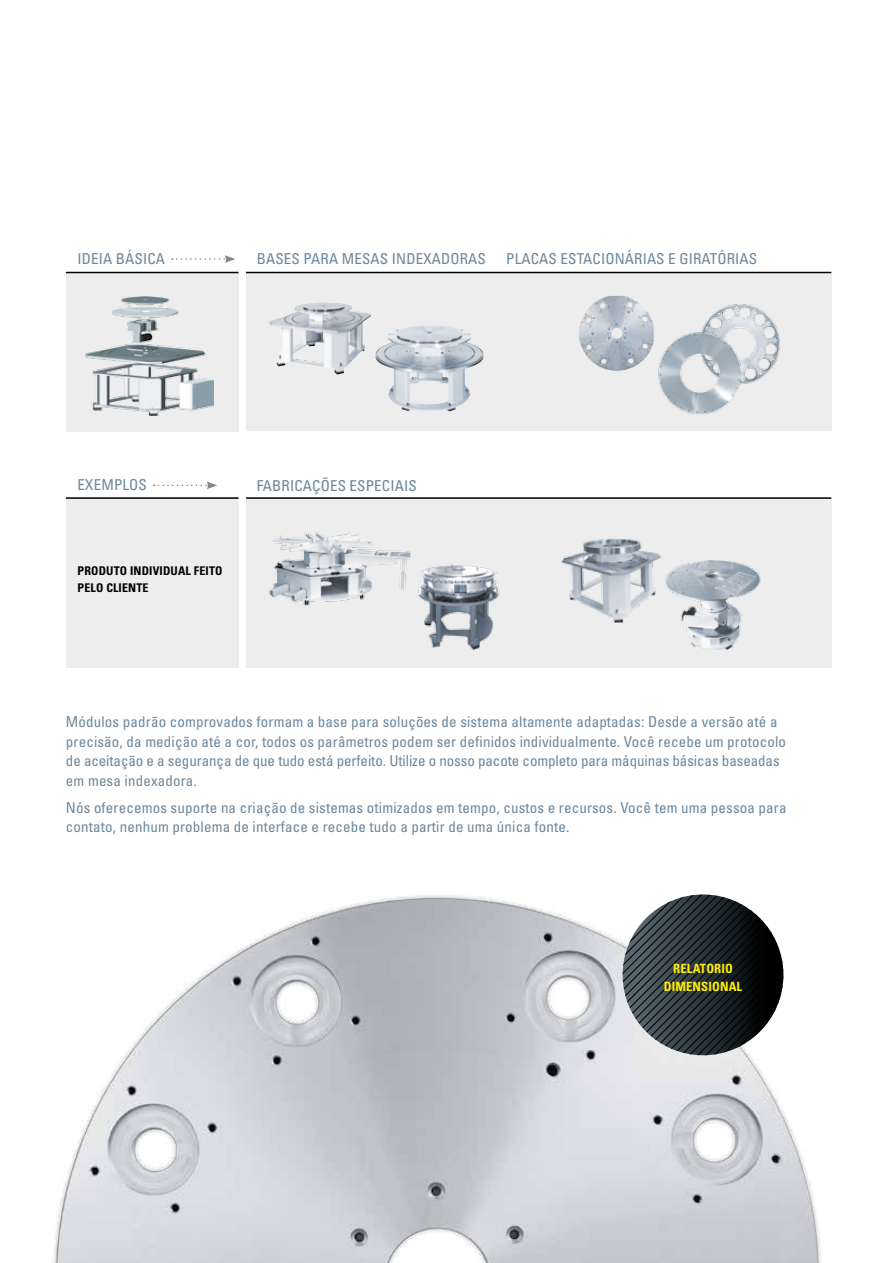
<style>
.page{position:relative;width:893px;height:1263px;background:#fff}
.page>*{position:absolute;margin:0;border:0;box-sizing:border-box;transform-origin:0 0}
.t1{font:condensed 15px/19.5px "Univers";letter-spacing:.01em;color:#6c879c}
.t2{font:700 condensed 12.75px/17.2px "Univers";letter-spacing:.01em;color:#ffed00;text-align:center}
.t3{font:700 condensed 12px/17.2px "Univers";letter-spacing:.015em;color:#000}
</style>
<div class="page">
<div style="left:246px;top:498px;width:585px;height:169px;background:#ededed"></div>
<div style="left:66px;top:497px;width:172px;height:170px;background:#ededed"></div>
<div style="left:246px;top:272px;width:585px;height:159px;background:#ededed"></div>
<div style="left:66px;top:272px;width:172px;height:160px;background:#ededed"></div>
<img style="left:86px;top:297px;width:128px;height:119px">
<img style="left:269px;top:531px;width:142px;height:75px">
<img style="left:561px;top:538px;width:101px;height:85px">
<img style="left:665px;top:561px;width:96px;height:89px">
<img style="left:409px;top:563px;width:91px;height:87px">
<img style="left:269px;top:302px;width:57px;height:21px">
<img style="left:389px;top:326px;width:41px;height:8px">
<img style="left:579px;top:296px;width:75px;height:75px">
<img style="left:702px;top:304px;width:78px;height:80px">
<img style="left:658px;top:329px;width:86px;height:86px">
<img style="left:53px;top:895px;width:768px;height:368px">
<svg style="left:623px;top:894px;width:160px;height:161px;background:#4f5659"></svg>
<hr style="left:246px;top:497px;width:585px;height:2px;background:#000">
<hr style="left:66px;top:497px;width:172px;height:2px;background:#000">
<hr style="left:246px;top:272px;width:585px;height:1px;background:#000">
<hr style="left:66px;top:272px;width:172px;height:1px;background:#000">
<svg style="left:172px;top:255px;width:63px;height:8px"></svg>
<svg style="left:154px;top:481px;width:63px;height:8px"></svg>
<p class="t1" style="left:78px;top:249px;width:89px">IDEIA BÁSICA</p>
<p class="t1" style="left:257px;top:249px;width:231px">BASES PARA MESAS INDEXADORAS</p>
<p class="t1" style="left:506px;top:249px;width:252px">PLACAS ESTACIONÁRIAS E GIRATÓRIAS</p>
<p class="t1" style="left:78px;top:475px;width:71px">EXEMPLOS</p>
<p class="t3" style="left:78px;top:562px;width:146px">PRODUTO INDIVIDUAL FEITO<br>PELO CLIENTE</p>
<p class="t1" style="left:257px;top:476px;width:161px">FABRICAÇÕES ESPECIAIS</p>
<p class="t1" style="left:66px;top:712px;width:722px">Módulos padrão comprovados formam a base para soluções de sistema altamente adaptadas: Desde a versão até a precisão, da medição até a cor, todos os parâmetros podem ser definidos individualmente. Você recebe um protocolo de aceitação e a segurança de que tudo está perfeito. Utilize o nosso pacote completo para máquinas básicas baseadas em mesa indexadora.</p>
<p class="t1" style="left:66px;top:797px;width:722px">Nós oferecemos suporte na criação de sistemas otimizados em tempo, custos e recursos. Você tem uma pessoa para contato, nenhum problema de interface e recebe tudo a partir de uma única fonte.</p>
<p class="t2" style="left:664px;top:960px;width:80px">RELATORIO<br>DIMENSIONAL</p>
</div>
